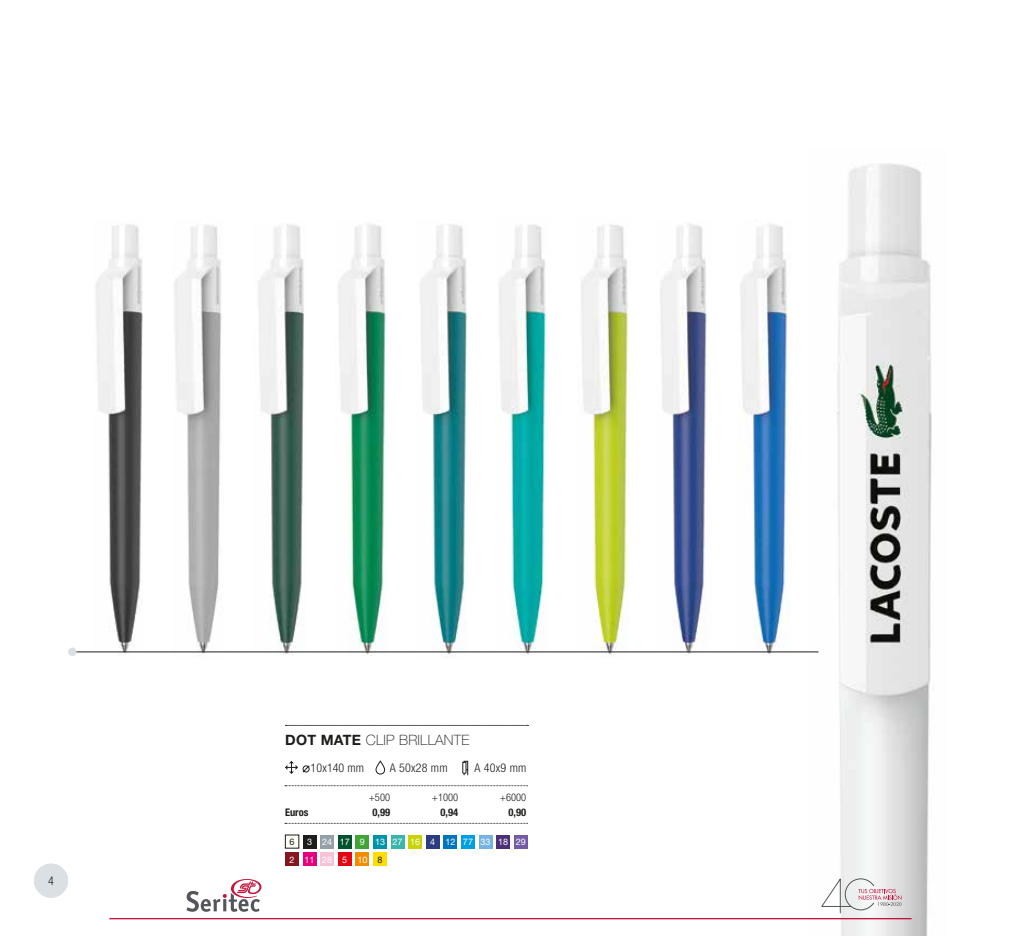
<style>
.page{position:relative;width:1021px;height:936px;background:#fff}
.page>*{position:absolute;margin:0;border:0;box-sizing:border-box;transform-origin:0 0}
.t1{font:100 14.25px "Helvetica Neue LT Std";letter-spacing:.02em;color:#1d1d1b}
.t2{font:300 condensed 12px "Helvetica Neue LT Std";letter-spacing:.02em;color:#1d1d1b}
.t3{font:700 condensed 10.5px "Helvetica Neue LT Std";color:#1d1d1b}
.t4{font:300 condensed 10.5px "Helvetica Neue LT Std";color:#1d1d1b}
.t5{font:9px/17.7px "Helvetica Neue LT Std";color:#fff}
.t6{font:9px "Helvetica Neue LT Std";color:#1d1d1b}
.s1{font-weight:700}
.s2{color:#1d1d1b}
</style>
<div class="page">
<img style="left:806px;top:163px;width:126px;height:772px">
<div style="left:34px;top:863px;width:34px;height:34px;background:#dae0e3;border-radius:50%"></div>
<img style="left:94px;top:224px;width:49px;height:429px">
<img style="left:172px;top:225px;width:54px;height:429px">
<img style="left:334px;top:224px;width:53px;height:431px">
<img style="left:739px;top:224px;width:52px;height:431px">
<img style="left:657px;top:224px;width:54px;height:430px">
<img style="left:495px;top:225px;width:54px;height:430px">
<img style="left:415px;top:224px;width:52px;height:430px">
<img style="left:253px;top:224px;width:53px;height:431px">
<img style="left:577px;top:224px;width:52px;height:431px">
<svg style="left:285px;top:725px;width:243px;height:1px"></svg>
<svg style="left:285px;top:785px;width:243px;height:1px"></svg>
<svg style="left:285px;top:823px;width:243px;height:1px"></svg>
<div style="left:376px;top:760px;width:9px;height:14px;border:1px solid #1d1d1b;border-radius:4px"></div>
<svg style="left:285px;top:761px;width:25px;height:13px"></svg>
<svg style="left:462px;top:760px;width:6px;height:15px"></svg>
<div style="left:285px;top:834px;width:14px;height:14px;background:#fffef7"></div>
<div style="left:285px;top:834px;width:14px;height:14px;border:1px solid #1d1d1b"></div>
<div style="left:320px;top:834px;width:14px;height:14px;background:#949fa7"></div>
<div style="left:356px;top:834px;width:13px;height:14px;background:#3fa535"></div>
<div style="left:391px;top:834px;width:13px;height:14px;background:#38b6ab"></div>
<div style="left:479px;top:834px;width:13px;height:14px;background:#76b2e2"></div>
<div style="left:443px;top:834px;width:14px;height:14px;background:#0075bf"></div>
<div style="left:514px;top:834px;width:13px;height:14px;background:#735ca4"></div>
<div style="left:338px;top:834px;width:13px;height:14px;background:#00512d"></div>
<div style="left:303px;top:834px;width:13px;height:14px;background:#1d1d1b"></div>
<div style="left:496px;top:834px;width:14px;height:14px;background:#4d2e78"></div>
<div style="left:408px;top:834px;width:14px;height:14px;background:#c8d300"></div>
<div style="left:426px;top:834px;width:13px;height:14px;background:#2a3d80"></div>
<div style="left:373px;top:834px;width:14px;height:14px;background:#0094aa"></div>
<div style="left:461px;top:834px;width:13px;height:14px;background:#009fe3"></div>
<div style="left:373px;top:852px;width:14px;height:13px;background:#fd0"></div>
<div style="left:320px;top:852px;width:14px;height:13px;background:#f7c1d6"></div>
<div style="left:355px;top:852px;width:14px;height:13px;background:#f28c00"></div>
<div style="left:285px;top:852px;width:14px;height:13px;background:#851520"></div>
<div style="left:303px;top:852px;width:13px;height:13px;background:#e6007d"></div>
<div style="left:338px;top:852px;width:13px;height:13px;background:#e30613"></div>
<hr style="left:72px;top:651px;width:746px;height:1px;background:#1d1d1b">
<div style="left:68px;top:647px;width:9px;height:9px;background:#dae0e3;border-radius:50%"></div>
<svg style="left:819px;top:875px;width:82px;height:38px"></svg>
<svg style="left:186px;top:879px;width:76px;height:33px"></svg>
<hr style="left:109px;top:917px;width:802px;height:2px;background:#c5143d">
<h2 class="t2" style="left:48px;top:874px;width:7px">4</h2>
<h1 class="t1" style="left:285px;top:732px;width:186px"><span class="s1">DOT MATE</span> CLIP BRILLANTE</h1>
<h2 class="t2" style="left:310px;top:761px;width:55px">10x140 mm</h2>
<h2 class="t2" style="left:390px;top:761px;width:59px">A 50x28 mm</h2>
<h2 class="t2" style="left:474px;top:761px;width:53px">A 40x9 mm</h2>
<p class="t4" style="left:368px;top:791px;width:23px">+500</p>
<p class="t4" style="left:431px;top:791px;width:28px">+1000</p>
<p class="t4" style="left:500px;top:791px;width:28px">+6000</p>
<p class="t3" style="left:285px;top:805px;width:25px">Euros</p>
<p class="t3" style="left:372px;top:805px;width:19px">0,99</p>
<p class="t3" style="left:440px;top:805px;width:19px">0,94</p>
<p class="t3" style="left:508px;top:805px;width:19px">0,90</p>
<p class="t5" style="left:289px;top:832px;width:238px;text-indent:18px">3 2417 9 132716 4 1277331829<br>2 1128 5 10 <span class="s2">8</span></p>
<p class="t6" style="left:289px;top:836px;width:7px">6</p>
</div>
